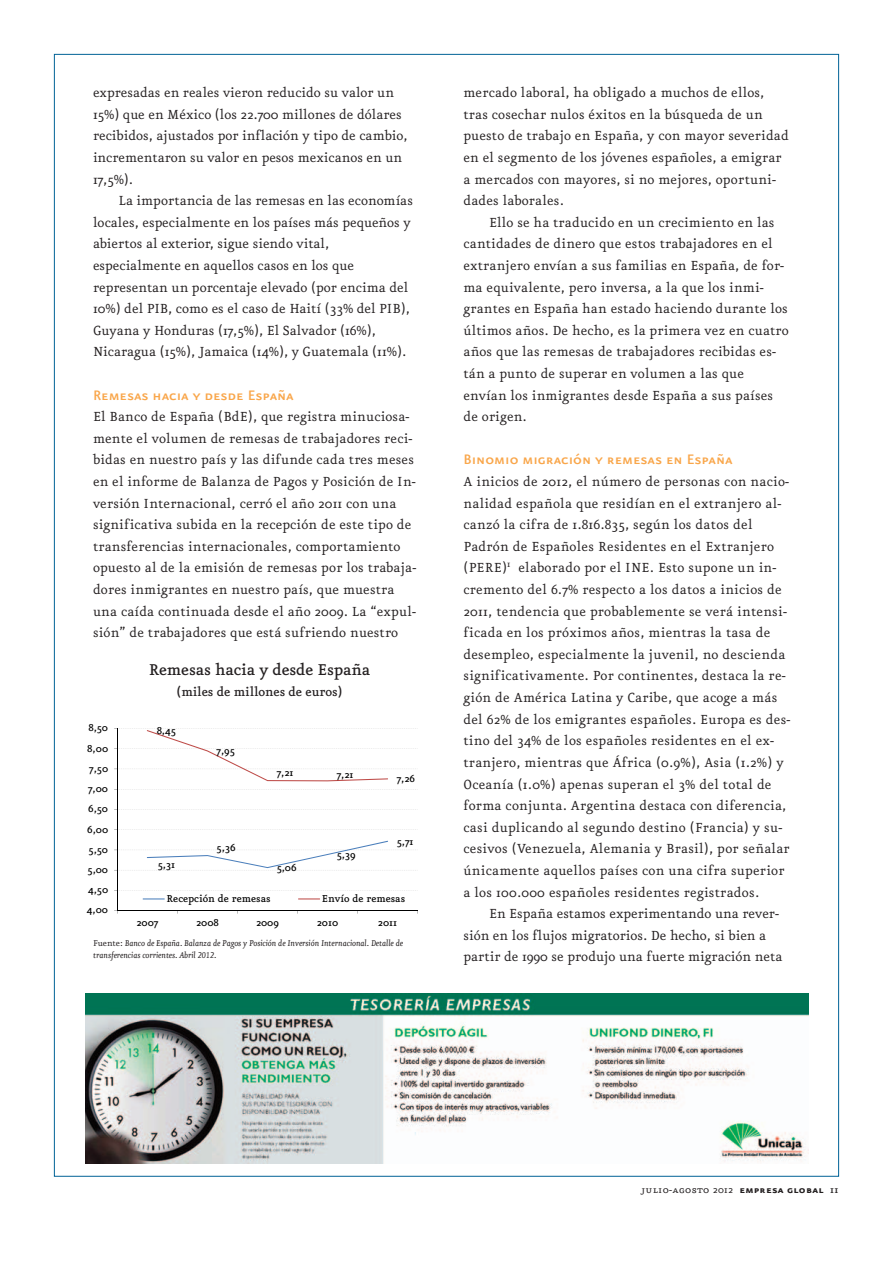
<style>
.page{position:relative;width:893px;height:1263px;background:#fff}
.page>*{position:absolute;margin:0;border:0;box-sizing:border-box;transform-origin:0 0}
.t1{font:500 18.75px "Eureka";letter-spacing:-.01em;color:#231f20}
.t2{font:16.5px "Eureka Sans Medium Caps";color:#f9a64a}
.t3{font:15.75px/21.6px "Eureka";letter-spacing:.01em;color:#231f20}
.t4{font:500 15px "Eureka";letter-spacing:-.01em;color:#231f20}
.t5{font:500 12px "Eureka";color:#000}
.t6{font:12px "Eureka Sans Bold Caps";letter-spacing:.025em;color:#231f20}
.t7{font:italic 10.2px/12.6px "Eureka";letter-spacing:-.01em;color:#231f20}
.s1{font-style:normal}
.s2{font-family:"Eureka Small Caps"}
.s3{font-family:"Eureka"}
.s4{font-family:"Eureka";font-weight:500}
</style>
<div class="page">
<img style="left:86px;top:993px;width:722px;height:170px">
<svg style="left:119px;top:728px;width:299px;height:143px"></svg>
<hr style="left:117px;top:728px;width:1px;height:182px;background:#000">
<hr style="left:117px;top:910px;width:301px;height:1px;background:#000">
<svg style="left:147px;top:841px;width:241px;height:27px"></svg>
<svg style="left:147px;top:730px;width:241px;height:51px"></svg>
<svg style="left:143px;top:898px;width:22px;height:1px"></svg>
<svg style="left:298px;top:898px;width:22px;height:1px"></svg>
<p class="t3" style="left:93px;top:82px;width:316px">expresadas en reales vieron reducido su valor un 15%) que en México (los 22.700 millones de dólares recibidos, ajustados por inflación y tipo de cambio, incrementaron su valor en pesos mexicanos en un 17,5%).</p>
<p class="t3" style="left:93px;top:190px;width:321px;text-indent:26px">La importancia de las remesas en las economías locales, especialmente en los países más pequeños y abiertos al exterior, sigue siendo vital, especialmente en aquellos casos en los que representan un porcentaje elevado (por encima del 10%) del PIB, como es el caso de Haití (33% del PIB), Guyana y Honduras (17,5%), El Salvador (16%), Nicaragua (15%), Jamaica (14%), y Guatemala (11%).</p>
<p class="t2" style="left:93px;top:384px;width:202px">Remesas hacia y desde España</p>
<p class="t3" style="left:93px;top:406px;width:325px">El Banco de España (BdE), que registra minuciosa&shy;mente el volumen de remesas de trabajadores reci&shy;bidas en nuestro país y las difunde cada tres meses en el informe de Balanza de Pagos y Posición de In&shy;versión Internacional, cerró el año 2011 con una significativa subida en la recepción de este tipo de transferencias internacionales, comportamiento opuesto al de la emisión de remesas por los trabaja&shy;dores inmigrantes en nuestro país, que muestra una caída continuada desde el año 2009. La “expul&shy;sión” de trabajadores que está sufriendo nuestro</p>
<p class="t5" style="left:88px;top:722px;width:21px">8,50</p>
<p class="t5" style="left:87px;top:742px;width:22px">8,00</p>
<p class="t5" style="left:89px;top:763px;width:20px">7,50</p>
<p class="t5" style="left:88px;top:783px;width:21px">7,00</p>
<p class="t5" style="left:88px;top:803px;width:21px">6,50</p>
<p class="t5" style="left:87px;top:823px;width:23px">6,00</p>
<p class="t5" style="left:89px;top:844px;width:21px">5,50</p>
<p class="t5" style="left:88px;top:864px;width:22px">5,00</p>
<p class="t1" style="left:149px;top:660px;width:223px">Remesas hacia y desde España</p>
<p class="t4" style="left:176px;top:684px;width:168px">(miles de millones de euros)</p>
<p class="t5" style="left:157px;top:724px;width:21px">8,45</p>
<p class="t5" style="left:158px;top:859px;width:19px">5,31</p>
<p class="t5" style="left:217px;top:745px;width:20px">7,95</p>
<p class="t5" style="left:217px;top:842px;width:21px">5,36</p>
<p class="t5" style="left:277px;top:767px;width:18px">7,21</p>
<p class="t5" style="left:337px;top:769px;width:18px">7,21</p>
<p class="t5" style="left:397px;top:773px;width:20px">7,26</p>
<p class="t5" style="left:277px;top:862px;width:21px">5,06</p>
<p class="t5" style="left:337px;top:848px;width:20px">5,39</p>
<p class="t5" style="left:397px;top:835px;width:18px">5,71</p>
<p class="t5" style="left:88px;top:884px;width:22px">4,50</p>
<p class="t5" style="left:167px;top:893px;width:106px">Recepción de remesas</p>
<p class="t5" style="left:322px;top:893px;width:85px">Envío de remesas</p>
<p class="t7" style="left:93px;top:937px;width:312px"><span class="s1">Fuente:</span> Banco de España. Balanza de Pagos y Posición de Inversión Internacional. Detalle de transferencias corrientes. Abril 2012.</p>
<p class="t5" style="left:87px;top:904px;width:23px">4,00</p>
<p class="t5" style="left:136px;top:917px;width:23px">2007</p>
<p class="t5" style="left:196px;top:917px;width:24px">2008</p>
<p class="t5" style="left:256px;top:917px;width:24px">2009</p>
<p class="t5" style="left:317px;top:917px;width:23px">2010</p>
<p class="t5" style="left:378px;top:917px;width:21px">2011</p>
<p class="t3" style="left:463px;top:82px;width:327px">mercado laboral, ha obligado a muchos de ellos, tras cosechar nulos éxitos en la búsqueda de un puesto de trabajo en España, y con mayor severidad en el segmento de los jóvenes españoles, a emigrar a mercados con mayores, si no mejores, oportuni&shy;dades laborales.</p>
<p class="t3" style="left:463px;top:212px;width:327px;text-indent:26px">Ello se ha traducido en un crecimiento en las cantidades de dinero que estos trabajadores en el extranjero envían a sus familias en España, de for&shy;ma equivalente, pero inversa, a la que los inmi&shy;grantes en España han estado haciendo durante los últimos años. De hecho, es la primera vez en cuatro años que las remesas de trabajadores recibidas es&shy;tán a punto de superar en volumen a las que envían los inmigrantes desde España a sus países de origen.</p>
<p class="t2" style="left:463px;top:449px;width:271px">Binomio migración y remesas en España</p>
<p class="t3" style="left:463px;top:471px;width:329px">A inicios de 2012, el número de personas con nacio&shy;nalidad española que residían en el extranjero al&shy;canzó la cifra de 1.816.835, según los datos del Padrón de Españoles Residentes en el Extranjero (PERE)<sup>1</sup> elaborado por el INE. Esto supone un in&shy;cremento del 6.7% respecto a los datos a inicios de 2011, tendencia que probablemente se verá intensi&shy;ficada en los próximos años, mientras la tasa de desempleo, especialmente la juvenil, no descienda significativamente. Por continentes, destaca la re&shy;gión de América Latina y Caribe, que acoge a más del 62% de los emigrantes españoles. Europa es des&shy;tino del 34% de los españoles residentes en el ex&shy;tranjero, mientras que África (0.9%), Asia (1.2%) y Oceanía (1.0%) apenas superan el 3% del total de forma conjunta. Argentina destaca con diferencia, casi duplicando al segundo destino (Francia) y su&shy;cesivos (Venezuela, Alemania y Brasil), por señalar únicamente aquellos países con una cifra superior a los 100.000 españoles residentes registrados.</p>
<p class="t3" style="left:463px;top:903px;width:320px;text-indent:26px">En España estamos experimentando una rever&shy;sión en los flujos migratorios. De hecho, si bien a partir de 1990 se produjo una fuerte migración neta</p>
<p class="t6" style="left:641px;top:1184px;width:199px"><span class="s2">julio-agosto</span> <span class="s3">2012</span> empresa global <span class="s4">11</span></p>
</div>
